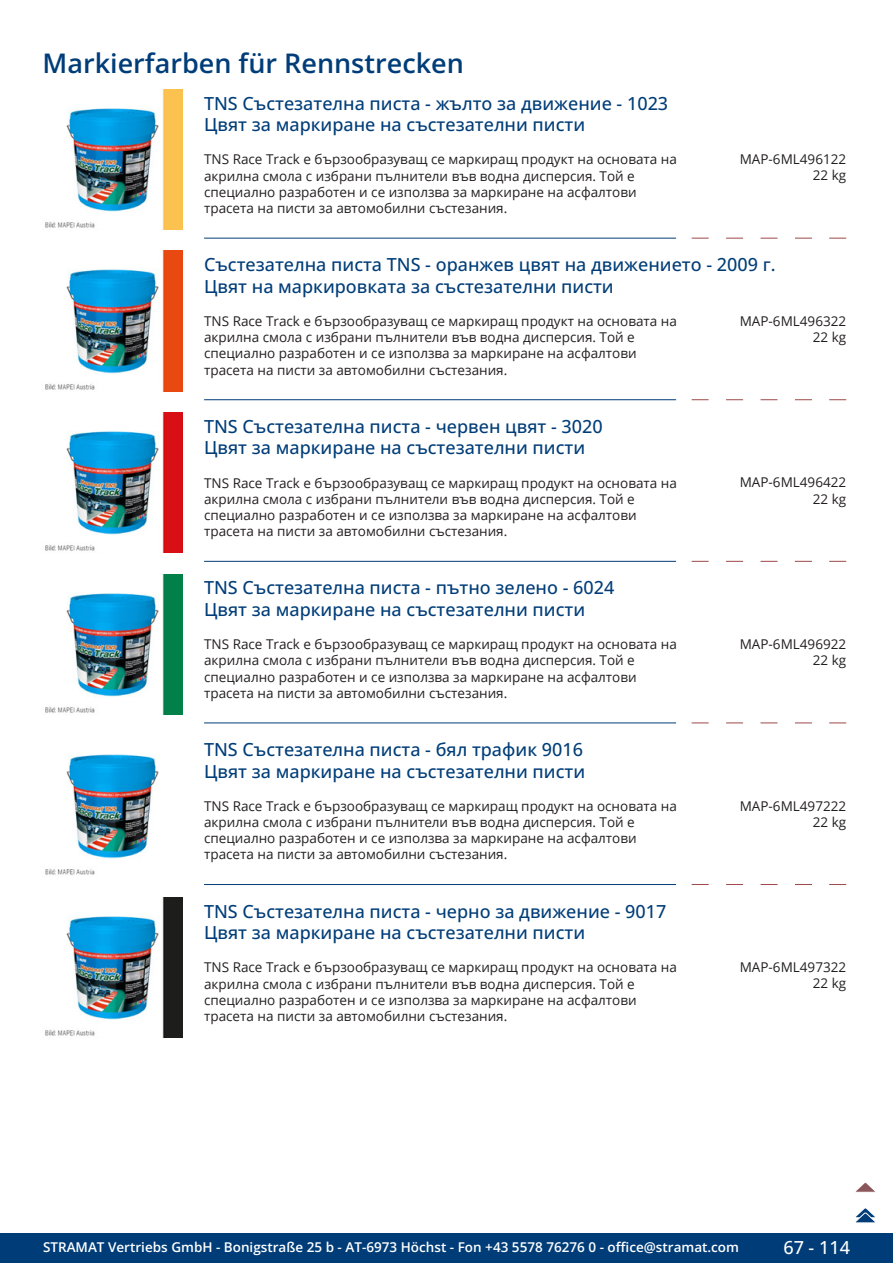
<style>
.page{position:relative;width:893px;height:1263px;background:#fff}
.page>*{position:absolute;margin:0;border:0;box-sizing:border-box;transform-origin:0 0}
.GruppeName{font:600 27px "Open Sans";color:#003d78}
.ArtikelName{font:500 18px/21.6px "Open Sans";color:#003d78}
.t1{font:500 18px "Open Sans";color:#fff}
.Beschreibung{font:13.5px/16.2px "Open Sans";color:#231f20}
.ArtikelNummer{font:13.5px "Open Sans";color:#231f20}
.t2{font:600 13.5px "Open Sans";color:#fff}
</style>
<div class="page">
<div style="left:0;top:1233px;width:893px;height:30px;background:#003d78"></div>
<img style="left:45px;top:89px;width:138px;height:141px">
<img style="left:45px;top:251px;width:138px;height:140px">
<svg style="left:692px;top:238px;width:17px;height:1px"></svg>
<svg style="left:726px;top:238px;width:17px;height:1px"></svg>
<svg style="left:760px;top:238px;width:17px;height:1px"></svg>
<svg style="left:795px;top:238px;width:17px;height:1px"></svg>
<svg style="left:829px;top:238px;width:17px;height:1px"></svg>
<hr style="left:204px;top:238px;width:472px;height:1px;background:#003d78">
<img style="left:45px;top:412px;width:138px;height:141px">
<svg style="left:692px;top:399px;width:17px;height:1px"></svg>
<svg style="left:726px;top:399px;width:17px;height:1px"></svg>
<svg style="left:760px;top:399px;width:17px;height:1px"></svg>
<svg style="left:795px;top:399px;width:17px;height:1px"></svg>
<svg style="left:829px;top:399px;width:17px;height:1px"></svg>
<hr style="left:204px;top:399px;width:472px;height:1px;background:#003d78">
<img style="left:45px;top:574px;width:138px;height:140px">
<svg style="left:692px;top:561px;width:17px;height:1px"></svg>
<svg style="left:726px;top:561px;width:17px;height:1px"></svg>
<svg style="left:760px;top:561px;width:17px;height:1px"></svg>
<svg style="left:795px;top:561px;width:17px;height:1px"></svg>
<svg style="left:829px;top:561px;width:17px;height:1px"></svg>
<hr style="left:204px;top:561px;width:472px;height:1px;background:#003d78">
<img style="left:45px;top:754px;width:114px;height:121px">
<svg style="left:692px;top:723px;width:17px;height:1px"></svg>
<svg style="left:726px;top:723px;width:17px;height:1px"></svg>
<svg style="left:760px;top:723px;width:17px;height:1px"></svg>
<svg style="left:795px;top:723px;width:17px;height:1px"></svg>
<svg style="left:829px;top:723px;width:17px;height:1px"></svg>
<hr style="left:204px;top:723px;width:472px;height:1px;background:#003d78">
<img style="left:45px;top:897px;width:138px;height:140px">
<svg style="left:692px;top:884px;width:17px;height:1px"></svg>
<svg style="left:726px;top:884px;width:17px;height:1px"></svg>
<svg style="left:760px;top:884px;width:17px;height:1px"></svg>
<svg style="left:795px;top:884px;width:17px;height:1px"></svg>
<svg style="left:829px;top:884px;width:17px;height:1px"></svg>
<hr style="left:204px;top:884px;width:472px;height:1px;background:#003d78">
<svg style="left:856px;top:1183px;width:19px;height:9px"></svg>
<svg style="left:855px;top:1208px;width:21px;height:15px"></svg>
<p class="GruppeName" style="left:43px;top:44px;width:423px">Markierfarben für Rennstrecken</p>
<p class="ArtikelName" style="left:204px;top:92px;width:466px">TNS Състезателна писта - жълто за движение - 1023<br>Цвят за маркиране на състезателни писти</p>
<p class="Beschreibung" style="left:204px;top:151px;width:474px">TNS Race Track е бързообразуващ се маркиращ продукт на основата на акрилна смола с избрани пълнители във водна дисперсия. Той е специално разработен и се използва за маркиране на асфалтови трасета на писти за автомобилни състезания.</p>
<p class="ArtikelNummer" style="left:740px;top:150px;width:108px">MAP-6ML496122</p>
<p class="ArtikelNummer" style="left:813px;top:166px;width:35px">22 kg</p>
<p class="ArtikelName" style="left:204px;top:253px;width:573px">Състезателна писта TNS - оранжев цвят на движението - 2009 г.<br>Цвят на маркировката за състезателни писти</p>
<p class="Beschreibung" style="left:204px;top:313px;width:474px">TNS Race Track е бързообразуващ се маркиращ продукт на основата на акрилна смола с избрани пълнители във водна дисперсия. Той е специално разработен и се използва за маркиране на асфалтови трасета на писти за автомобилни състезания.</p>
<p class="ArtikelNummer" style="left:740px;top:312px;width:108px">MAP-6ML496322</p>
<p class="ArtikelNummer" style="left:813px;top:328px;width:35px">22 kg</p>
<p class="ArtikelName" style="left:204px;top:415px;width:400px">TNS Състезателна писта - червен цвят - 3020<br>Цвят за маркиране на състезателни писти</p>
<p class="Beschreibung" style="left:204px;top:474px;width:474px">TNS Race Track е бързообразуващ се маркиращ продукт на основата на акрилна смола с избрани пълнители във водна дисперсия. Той е специално разработен и се използва за маркиране на асфалтови трасета на писти за автомобилни състезания.</p>
<p class="ArtikelNummer" style="left:740px;top:473px;width:108px">MAP-6ML496422</p>
<p class="ArtikelNummer" style="left:813px;top:489px;width:35px">22 kg</p>
<p class="ArtikelName" style="left:204px;top:576px;width:412px">TNS Състезателна писта - пътно зелено - 6024<br>Цвят за маркиране на състезателни писти</p>
<p class="Beschreibung" style="left:204px;top:636px;width:474px">TNS Race Track е бързообразуващ се маркиращ продукт на основата на акрилна смола с избрани пълнители във водна дисперсия. Той е специално разработен и се използва за маркиране на асфалтови трасета на писти за автомобилни състезания.</p>
<p class="ArtikelNummer" style="left:740px;top:635px;width:108px">MAP-6ML496922</p>
<p class="ArtikelNummer" style="left:813px;top:651px;width:35px">22 kg</p>
<p class="ArtikelName" style="left:204px;top:738px;width:383px">TNS Състезателна писта - бял трафик 9016<br>Цвят за маркиране на състезателни писти</p>
<p class="Beschreibung" style="left:204px;top:797px;width:474px">TNS Race Track е бързообразуващ се маркиращ продукт на основата на акрилна смола с избрани пълнители във водна дисперсия. Той е специално разработен и се използва за маркиране на асфалтови трасета на писти за автомобилни състезания.</p>
<p class="ArtikelNummer" style="left:740px;top:796px;width:108px">MAP-6ML497222</p>
<p class="ArtikelNummer" style="left:813px;top:813px;width:35px">22 kg</p>
<p class="ArtikelName" style="left:204px;top:900px;width:464px">TNS Състезателна писта - черно за движение - 9017<br>Цвят за маркиране на състезателни писти</p>
<p class="Beschreibung" style="left:204px;top:959px;width:474px">TNS Race Track е бързообразуващ се маркиращ продукт на основата на акрилна смола с избрани пълнители във водна дисперсия. Той е специално разработен и се използва за маркиране на асфалтови трасета на писти за автомобилни състезания.</p>
<p class="ArtikelNummer" style="left:740px;top:958px;width:108px">MAP-6ML497322</p>
<p class="ArtikelNummer" style="left:813px;top:974px;width:35px">22 kg</p>
<p class="t2" style="left:43px;top:1238px;width:698px">STRAMAT Vertriebs GmbH - Bonigstraße 25 b - AT-6973 Höchst - Fon +43 5578 76276 0 - office@stramat.com</p>
<h2 class="t1" style="left:783px;top:1234px;width:68px">67 - 114</h2>
</div>
